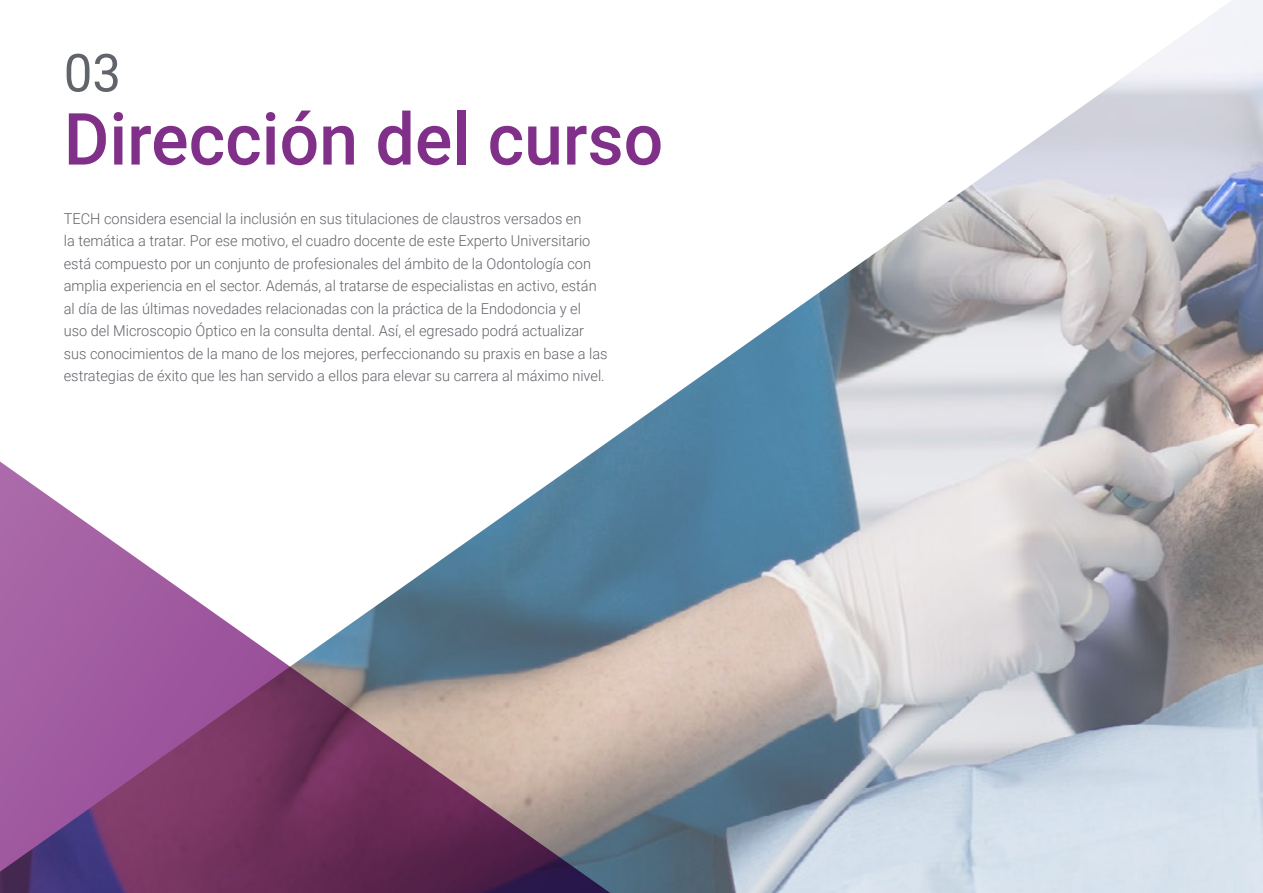
<style>
.page{position:relative;width:1263px;height:893px;background:#fff}
.page>*{position:absolute;margin:0;border:0;box-sizing:border-box;transform-origin:0 0}
.t1{font:500 72px "Roboto";color:#813089}
.t2{font:52.5px "Roboto";color:#61646a}
.t3{font:300 15px/22.5px "Roboto";color:#61646a}
</style>
<div class="page">
<img style="left:602px;top:0;width:661px;height:893px">
<svg style="left:0;top:446px;width:640px;height:447px"></svg>
<h2 class="t2" style="left:64px;top:36px;width:59px">03</h2>
<h1 class="t1" style="left:64px;top:89px;width:601px">Dirección del curso</h1>
<p class="t3" style="left:64px;top:207px;width:545px">TECH considera esencial la inclusión en sus titulaciones de claustros versados en<br>la temática a tratar. Por ese motivo, el cuadro docente de este Experto Universitario está compuesto por un conjunto de profesionales del ámbito de la Odontología con amplia experiencia en el sector. Además, al tratarse de especialistas en activo, están al día de las últimas novedades relacionadas con la práctica de la Endodoncia y el uso del Microscopio Óptico en la consulta dental. Así, el egresado podrá actualizar sus conocimientos de la mano de los mejores, perfeccionando su praxis en base a las estrategias de éxito que les han servido a ellos para elevar su carrera al máximo nivel.</p>
</div>
